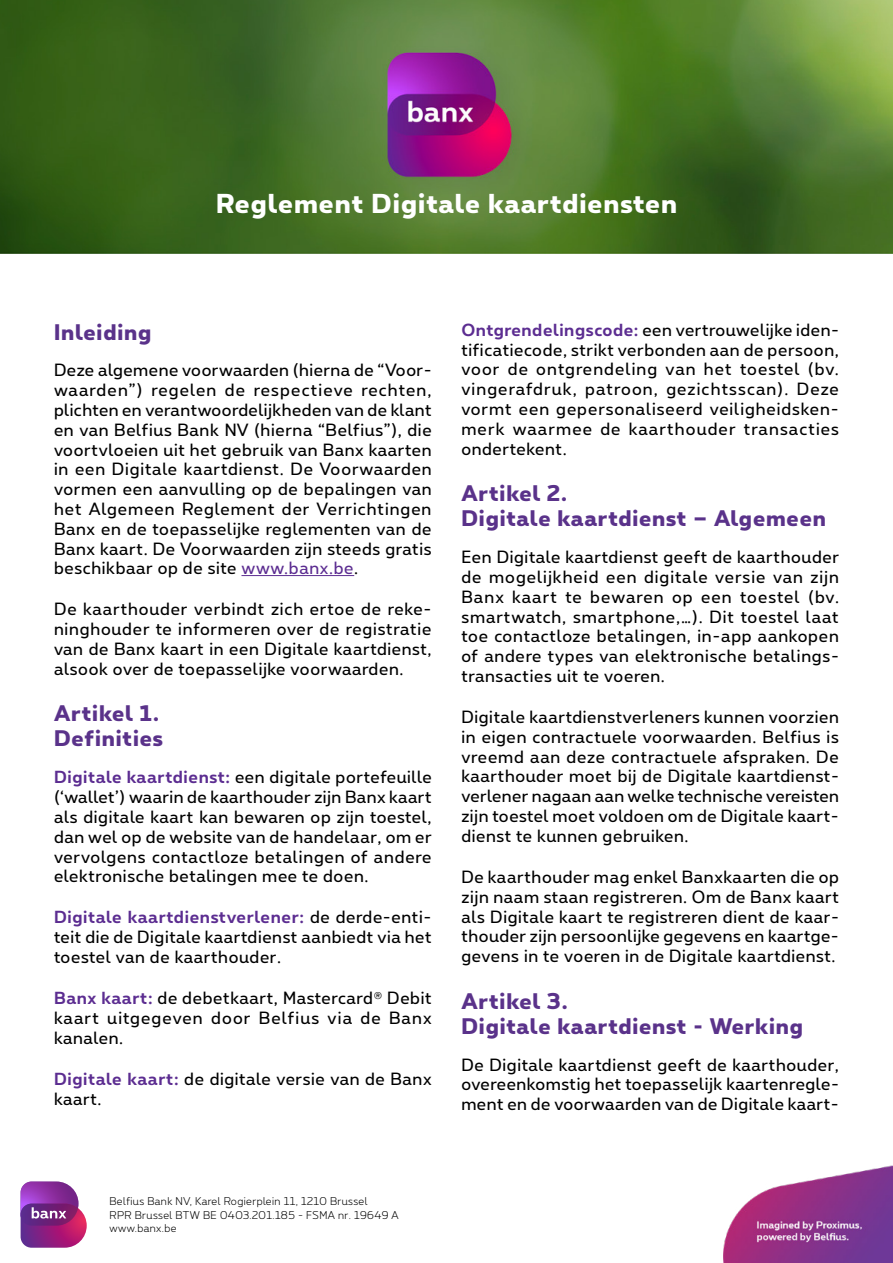
<style>
.page{position:relative;width:893px;height:1263px;background:#fff}
.page>*{position:absolute;margin:0;border:0;box-sizing:border-box;transform-origin:0 0}
.t1{font:800 25.5px "Proximus";letter-spacing:.04em;color:#fff}
.t2{font:800 21px/25.2px "Proximus";letter-spacing:.04em;color:#5a328a}
.t3{font:16.5px/19.8px "Proximus";letter-spacing:.04em;color:#000;text-align:justify}
.t4{font:300 10.5px/13.5px "Proximus";letter-spacing:.04em;color:#000}
.s1{color:#5c2d91}
.s2{font-weight:700;color:#5c2d91}
</style>
<div class="page">
<svg style="left:21px;top:1181px;width:66px;height:67px;background:#9e499c"></svg>
<img style="left:724px;top:1166px;width:169px;height:97px">
<img style="left:0;top:0;width:893px;height:253px">
<hr style="left:241px;top:575px;width:113px;height:1px;background:#5c2d91">
<h1 class="t1" style="left:216px;top:185px;width:462px">Reglement Digitale kaartdiensten</h1>
<p class="t2" style="left:54px;top:318px;width:99px">Inleiding</p>
<p class="t3" style="left:54px;top:359px;width:379px">Deze algemene voorwaarden (hierna de “Voor&shy;waarden”) regelen de respectieve rechten, plichten en verantwoordelijkheden van de klant en van Belfius Bank NV (hierna “Belfius”), die voortvloeien uit het gebruik van Banx kaarten in een Digitale kaartdienst. De Voorwaarden vormen een aanvulling op de bepalingen van het Algemeen Reglement der Verrichtingen Banx en de toepasselijke reglementen van de Banx kaart. De Voorwaarden zijn steeds gratis beschikbaar op de site <span class="s1">www.banx.be</span>.</p>
<p class="t3" style="left:54px;top:598px;width:379px">De kaarthouder verbindt zich ertoe de reke&shy;ninghouder te informeren over de registratie van de Banx kaart in een Digitale kaartdienst, alsook over de toepasselijke voorwaarden.</p>
<p class="t2" style="left:54px;top:699px;width:111px">Artikel 1.<br>Definities</p>
<p class="t3" style="left:54px;top:766px;width:379px"><span class="s2">Digitale kaartdienst:</span> een digitale portefeuille (‘wallet’) waarin de kaarthouder zijn Banx kaart als digitale kaart kan bewaren op zijn toestel, dan wel op de website van de handelaar, om er vervolgens contactloze betalingen of andere elektronische betalingen mee te doen.</p>
<p class="t3" style="left:54px;top:906px;width:379px"><span class="s2">Digitale kaartdienstverlener:</span> de derde-enti&shy;teit die de Digitale kaartdienst aanbiedt via het toestel van de kaarthouder.</p>
<p class="t3" style="left:54px;top:987px;width:379px"><span class="s2">Banx kaart:</span> de debetkaart, Mastercard<sup>®</sup> Debit kaart uitgegeven door Belfius via de Banx kanalen.</p>
<p class="t3" style="left:54px;top:1068px;width:379px"><span class="s2">Digitale kaart:</span> de digitale versie van de Banx kaart.</p>
<p class="t3" style="left:461px;top:319px;width:379px"><span class="s2">Ontgrendelingscode:</span> een vertrouwelijke iden&shy;tificatiecode, strikt verbonden aan de persoon, voor de ontgrendeling van het toestel (bv. vingerafdruk, patroon, gezichtsscan). Deze vormt een gepersonaliseerd veiligheidsken&shy;merk waarmee de kaarthouder transacties ondertekent.</p>
<p class="t2" style="left:461px;top:479px;width:366px">Artikel 2.<br>Digitale kaartdienst – Algemeen</p>
<p class="t3" style="left:461px;top:546px;width:379px">Een Digitale kaartdienst geeft de kaarthouder de mogelijkheid een digitale versie van zijn Banx kaart te bewaren op een toestel (bv. smartwatch, smartphone,…). Dit toestel laat toe contactloze betalingen, in-app aankopen of andere types van elektronische betalings&shy;transacties uit te voeren.</p>
<p class="t3" style="left:461px;top:706px;width:379px">Digitale kaartdienstverleners kunnen voorzien in eigen contractuele voorwaarden. Belfius is vreemd aan deze contractuele afspraken. De kaarthouder moet bij de Digitale kaartdienst&shy;verlener nagaan aan welke technische vereisten zijn toestel moet voldoen om de Digitale kaart&shy;dienst te kunnen gebruiken.</p>
<p class="t3" style="left:461px;top:866px;width:379px">De kaarthouder mag enkel Banxkaarten die op zijn naam staan registreren. Om de Banx kaart als Digitale kaart te registreren dient de kaar&shy;thouder zijn persoonlijke gegevens en kaartge&shy;gevens in te voeren in de Digitale kaartdienst.</p>
<p class="t2" style="left:461px;top:987px;width:343px">Artikel 3.<br>Digitale kaartdienst - Werking</p>
<p class="t3" style="left:461px;top:1054px;width:379px">De Digitale kaartdienst geeft de kaarthouder, overeenkomstig het toepasselijk kaartenregle&shy;ment en de voorwaarden van de Digitale kaart-</p>
<p class="t4" style="left:109px;top:1194px;width:291px">Belfius Bank NV, Karel Rogierplein 11, 1210 Brussel<br>RPR Brussel BTW BE 0403.201.185 - FSMA nr. 19649 A www.banx.be</p>
</div>
